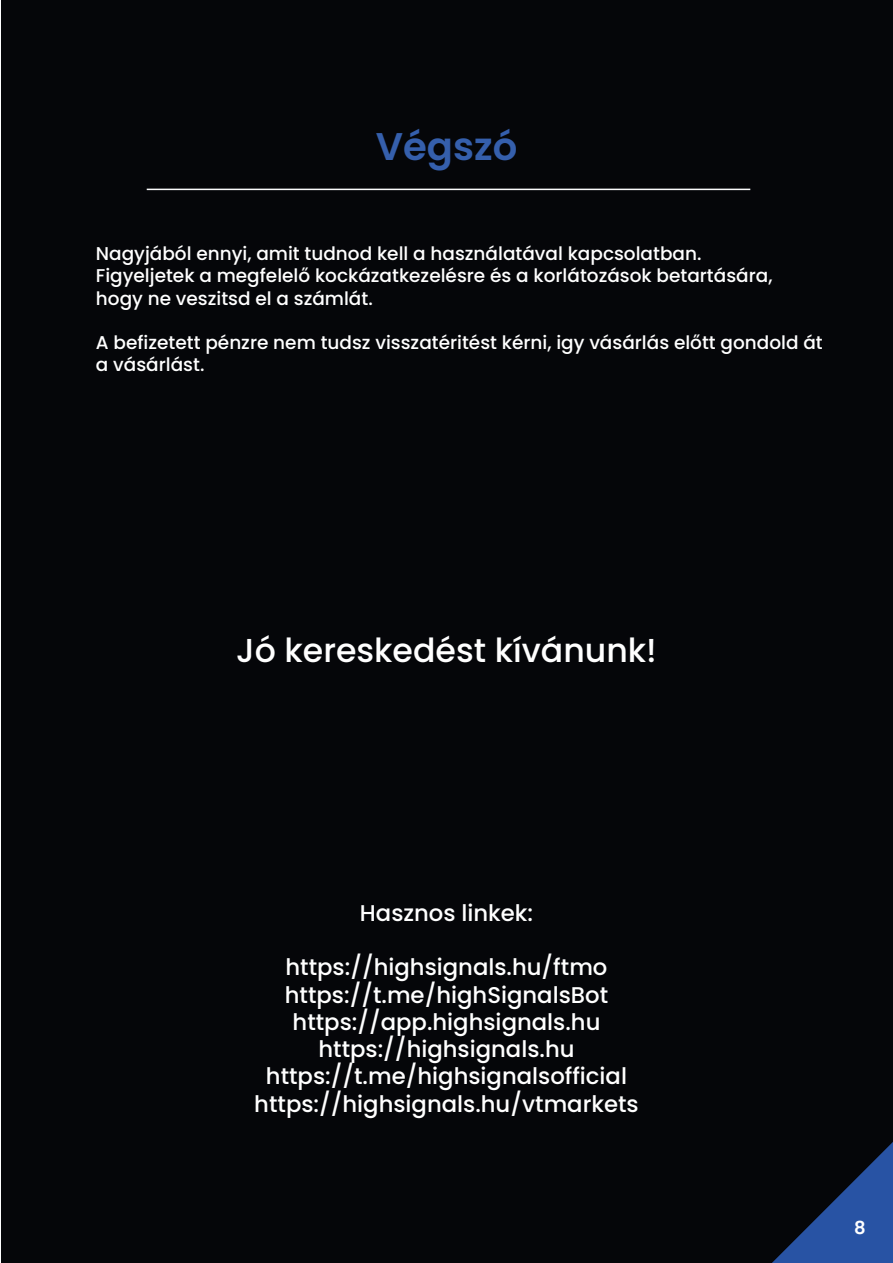
<style>
.page{position:relative;width:893px;height:1263px;background:#fff}
.page>*{position:absolute;margin:0;border:0;box-sizing:border-box;transform-origin:0 0}
.t1{font:600 38.55px "Poppins";color:#355fac}
.t2{font:500 33.15px "Poppins";color:#fff}
.t3{font:500 22.8px/27.3px "Poppins";color:#fff;text-align:center}
.t4{font:500 18.45px/22.2px "Poppins";color:#fff}
.t5{font:600 18px "Poppins";color:#fff}
</style>
<div class="page">
<div style="left:1px;top:0;width:892px;height:1263px;background:#050609"></div>
<svg style="left:772px;top:1142px;width:121px;height:121px"></svg>
<hr style="left:147px;top:189px;width:603px;height:1px;background:#fbfbfc">
<h1 class="t1" style="left:376px;top:124px;width:143px">Végszó</h1>
<p class="t4" style="left:96px;top:243px;width:678px">Nagyjából ennyi, amit tudnod kell a használatával kapcsolatban.<br>Figyeljetek a megfelelő kockázatkezelésre és a korlátozások betartására, hogy ne veszitsd el a számlát.</p>
<p class="t4" style="left:96px;top:331px;width:728px">A befizetett pénzre nem tudsz visszatéritést kérni, igy vásárlás előtt gondold át a vásárlást.</p>
<h2 class="t2" style="left:236px;top:631px;width:422px">Jó kereskedést kívánunk!</h2>
<p class="t3" style="left:360px;top:899px;width:175px">Hasznos linkek:</p>
<p class="t3" style="left:254px;top:954px;width:386px">https://highsignals.hu/ftmo https://t.me/highSignalsBot https://app.highsignals.hu https://highsignals.hu https://t.me/highsignalsofficial https://highsignals.hu/vtmarkets</p>
<p class="t5" style="left:854px;top:1217px;width:13px">8</p>
</div>
